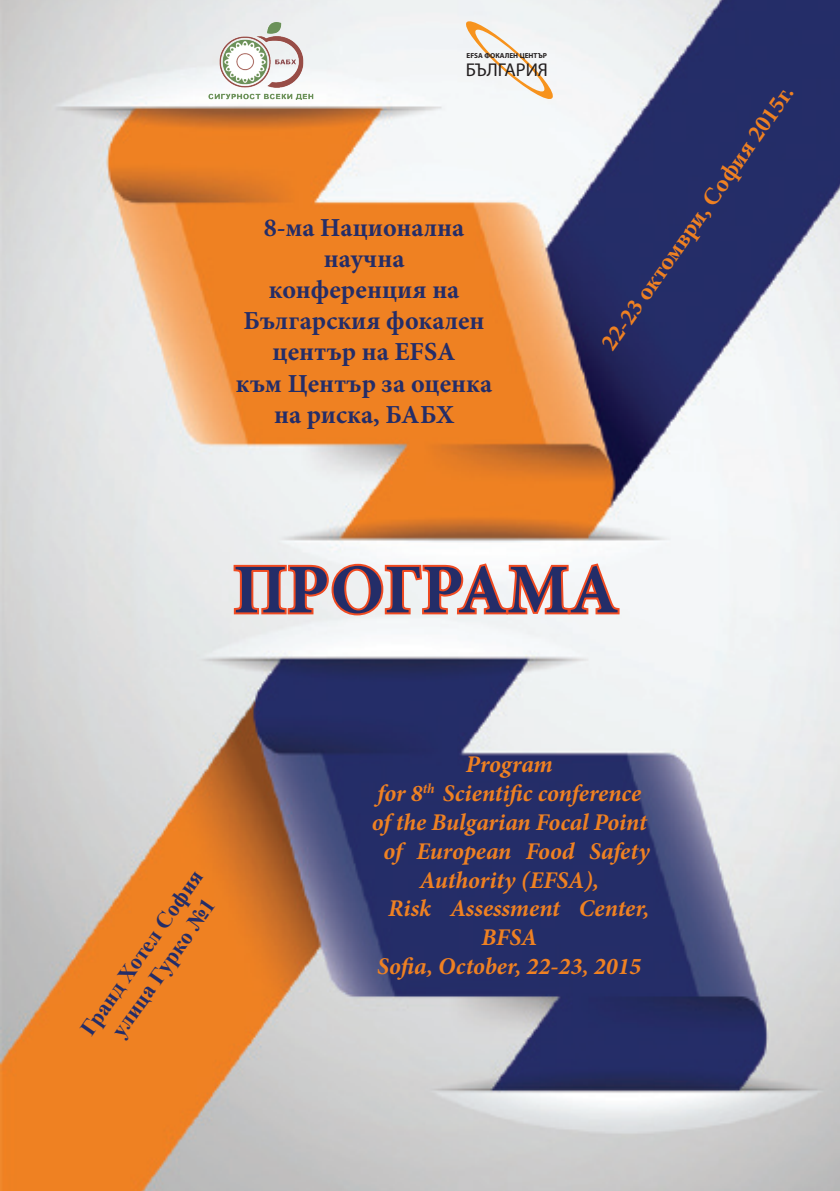
<style>
.page{position:relative;width:840px;height:1191px;background:#fff}
.page>*{position:absolute;margin:0;border:0;box-sizing:border-box;transform-origin:0 0}
.t1{font:700 70px "Minion Pro";color:#242d68}
.t2{font:700 26px/31.2px "Minion Pro";color:#242d68;text-align:center}
.t3{font:italic 700 24px/28.8px "Minion Pro";letter-spacing:-.005em;color:#ef8122;text-align:center}
.t4{font:700 24px "Minion Pro";color:#ef8122}
.Text{font:700 22px "Times New Roman";color:#242d68}
.t5{font:18.6px "Myriad Pro";color:#231f20}
.t6{font:700 7.2px "Myriad Pro";color:#231f20}
</style>
<div class="page">
<img style="left:0;top:0;width:839px;height:1191px">
<svg style="left:231px;top:561px;width:278px;height:56px"></svg>
<svg style="left:504px;top:563px;width:67px;height:628px;background:#83829e"></svg>
<svg style="left:566px;top:561px;width:55px;height:55px"></svg>
<svg style="left:465px;top:21px;width:87px;height:78px"></svg>
<img style="left:207px;top:23px;width:109px;height:76px">
<p class="t6" style="left:466px;top:51px;width:82px">EFSA ФОКАЛЕН ЦЕНТЪР</p>
<p class="t5" style="left:465px;top:58px;width:84px">БЪЛГАРИЯ</p>
<p class="t2" style="left:264px;top:211px;width:202px">8-ма Национална научна</p>
<p class="t2" style="left:268px;top:274px;width:192px">конференция на</p>
<p class="t2" style="left:243px;top:305px;width:242px">Българския фокален</p>
<p class="t2" style="left:272px;top:336px;width:184px">център на EFSA</p>
<p class="t2" style="left:236px;top:367px;width:258px">към Център за оценка на риска, БАБХ</p>
<p class="t4" style="left:592px;top:338px;width:318px;rotate:-55deg">22-23 октомври, София 2015г.</p>
<p class="t1" style="left:233px;top:540px;width:387px">ПРОГРАМА</p>
<p class="Text" style="left:73px;top:1024px;width:198px;rotate:-55deg">Гранд Хотел София</p>
<p class="Text" style="left:104px;top:1025px;width:165px;rotate:-55deg">улица Гурко №1</p>
<p class="t3" style="left:465px;top:750px;width:88px">Program</p>
<p class="t3" style="left:377px;top:778px;width:265px">for 8<sup>th</sup> Scientific conference</p>
<p class="t3" style="left:372px;top:807px;width:276px">of the Bulgarian Focal Point</p>
<p class="t3" style="left:383px;top:836px;width:267px">of European Food Safety<br>Authority (EFSA),</p>
<p class="t3" style="left:481px;top:894px;width:170px;text-align:left;text-indent:-93px">Risk Assessment Center,<br>BFSA</p>
<p class="t3" style="left:377px;top:951px;width:266px">Sofia, October, 22-23, 2015</p>
</div>
